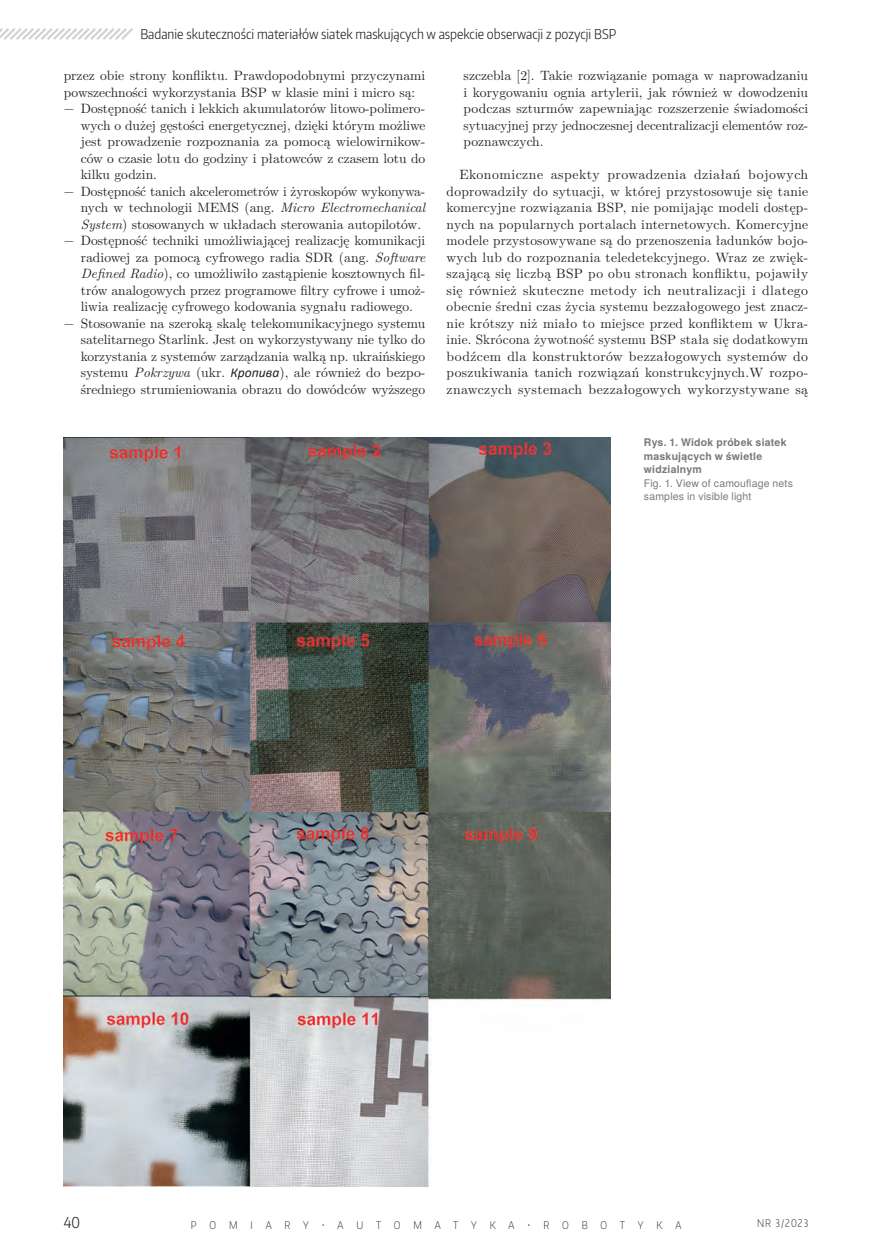
<style>
.page{position:relative;width:872px;height:1255px;background:#fff}
.page>*{position:absolute;margin:0;border:0;box-sizing:border-box;transform-origin:0 0}
.t1{font:300 15px "Encode Sans Condensed";color:#231f20}
.t2{font:13.5px/16.5px "LM Roman 10";color:#231f20;text-align:justify}
.t3{font:300 13.5px "Encode Sans Condensed";color:#231f20}
.t4{font:700 10.5px/13.5px "Te X Gyre Heros";letter-spacing:.02em;color:#76787b}
.t5{font:10.5px/13.5px "Te X Gyre Heros";letter-spacing:.015em;color:#76787b}
.t6{font:200 10.5px "Encode Sans Condensed";letter-spacing:1.225em;color:#231f20}
.s1{font-style:italic}
.s2{font-family:"Calibri";font-style:italic}
</style>
<div class="page">
<img style="left:64px;top:438px;width:547px;height:748px">
<svg style="left:0;top:28px;width:133px;height:12px"></svg>
<p class="t3" style="left:140px;top:25px;width:477px">Badanie skuteczności materiałów siatek maskujących w aspekcie obserwacji z pozycji BSP</p>
<p class="t2" style="left:64px;top:66px;width:363px">przez obie strony konfliktu. Prawdopodobnymi przyczynami</p>
<p class="t2" style="left:64px;top:83px;width:353px">powszechności wykorzystania BSP w klasie mini i micro są:</p>
<p class="t2" style="left:64px;top:99px;width:363px">− Dostępność tanich i lekkich akumulatorów litowo-polimero-</p>
<p class="t2" style="left:81px;top:116px;width:346px">wych o dużej gęstości energetycznej, dzięki którym możliwe</p>
<p class="t2" style="left:81px;top:132px;width:346px">jest prowadzenie rozpoznania za pomocą wielowirnikow-</p>
<p class="t2" style="left:81px;top:149px;width:346px">ców o czasie lotu do godziny i płatowców z czasem lotu do</p>
<p class="t2" style="left:81px;top:165px;width:78px">kilku godzin.</p>
<p class="t2" style="left:64px;top:182px;width:363px">− Dostępność tanich akcelerometrów i żyroskopów wykonywa-</p>
<p class="t2" style="left:81px;top:198px;width:346px">nych w technologii MEMS (ang. <span class="s1">Micro Electromechanical</span></p>
<p class="t2" style="left:81px;top:215px;width:342px"><span class="s1">System</span>) stosowanych w układach sterowania autopilotów.</p>
<p class="t2" style="left:64px;top:231px;width:363px">− Dostępność techniki umożliwiającej realizację komunikacji</p>
<p class="t2" style="left:81px;top:248px;width:346px">radiowej za pomocą cyfrowego radia SDR (ang. <span class="s1">Software</span></p>
<p class="t2" style="left:81px;top:264px;width:346px"><span class="s1">Defined Radio</span>), co umożliwiło zastąpienie kosztownych fil-</p>
<p class="t2" style="left:81px;top:281px;width:346px">trów analogowych przez programowe filtry cyfrowe i umoż-</p>
<p class="t2" style="left:81px;top:297px;width:334px">liwia realizację cyfrowego kodowania sygnału radiowego.</p>
<p class="t2" style="left:64px;top:314px;width:363px">− Stosowanie na szeroką skalę telekomunikacyjnego systemu</p>
<p class="t2" style="left:81px;top:330px;width:346px">satelitarnego Starlink. Jest on wykorzystywany nie tylko do</p>
<p class="t2" style="left:81px;top:347px;width:346px">korzystania z systemów zarządzania walką np. ukraińskiego</p>
<p class="t2" style="left:81px;top:363px;width:346px">systemu <span class="s1">Pokrzywa</span> (ukr. <span class="s2">Кропива</span>), ale również do bezpo-</p>
<p class="t2" style="left:81px;top:380px;width:346px">średniego strumieniowania obrazu do dowódców wyższego</p>
<p class="t2" style="left:463px;top:66px;width:346px">szczebla [2]. Takie rozwiązanie pomaga w naprowadzaniu i korygowaniu ognia artylerii, jak również w dowodzeniu podczas szturmów zapewniając rozszerzenie świadomości sytuacyjnej przy jednoczesnej decentralizacji elementów roz&shy;poznawczych.</p>
<p class="t2" style="left:446px;top:165px;width:363px;text-indent:13px">Ekonomiczne aspekty prowadzenia działań bojowych doprowadziły do sytuacji, w której przystosowuje się tanie komercyjne rozwiązania BSP, nie pomijając modeli dostęp&shy;nych na popularnych portalach internetowych. Komercyjne modele przystosowywane są do przenoszenia ładunków bojo&shy;wych lub do rozpoznania teledetekcyjnego. Wraz ze zwięk&shy;szającą się liczbą BSP po obu stronach konfliktu, pojawiły się również skuteczne metody ich neutralizacji i dlatego obecnie średni czas życia systemu bezzałogowego jest znacz&shy;nie krótszy niż miało to miejsce przed konfliktem w Ukra&shy;inie. Skrócona żywotność systemu BSP stała się dodatkowym bodźcem dla konstruktorów bezzałogowych systemów do poszukiwania tanich rozwiązań konstrukcyjnych.W rozpo&shy;znawczych systemach bezzałogowych wykorzystywane są</p>
<p class="t4" style="left:644px;top:435px;width:144px">Rys. 1. Widok próbek siatek maskujących w świetle widzialnym</p>
<p class="t5" style="left:644px;top:475px;width:151px">Fig. 1. View of camouflage nets samples in visible light</p>
<p class="t1" style="left:64px;top:1212px;width:18px">40</p>
<p class="t6" style="left:191px;top:1217px;width:492px">POMIARY•AUTOMATYKA•ROBOTYKA</p>
<p class="t6" style="left:757px;top:1216px;width:53px">NR 3/2023</p>
</div>
